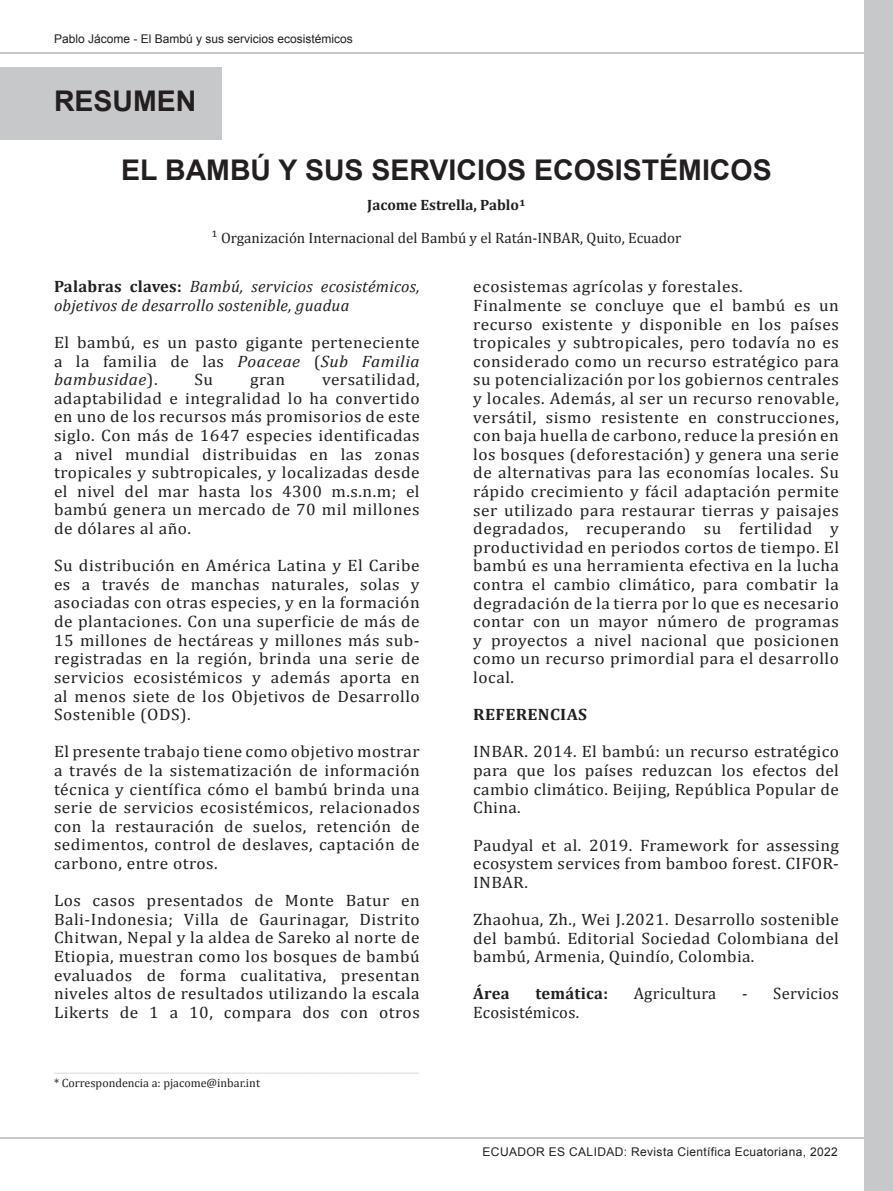
<style>
.page{position:relative;width:893px;height:1191px;background:#fff}
.page>*{position:absolute;margin:0;border:0;box-sizing:border-box;transform-origin:0 0}
.t1{font:700 28.5px "Arial";color:#231f20}
.t2{font:16.5px/18.6px "Cambria";letter-spacing:.03em;color:#231f20;text-align:justify;scale:1.05 1}
.t3{font:italic 16.5px/18.6px "Cambria";letter-spacing:.015em;color:#231f20}
.t4{font:16.5px "Cambria";letter-spacing:.03em;color:#231f20}
.t5{font:700 16.5px "Cambria";letter-spacing:.015em;color:#231f20}
.t6{font:700 16.5px "Cambria";letter-spacing:.015em;color:#231f20;scale:1.05 1}
.t7{font:15px "Cambria";color:#231f20}
.t8{font:700 15px "Cambria";color:#231f20}
.t9{font:12px "Cambria";color:#d0d0d0}
.t10{font:12px "Arial";letter-spacing:.03em;color:#231f20}
.t11{font:12px "Arial";color:#231f20}
.t12{font:12px "Cambria";color:#231f20}
.s1{font-weight:700;font-style:normal}
.s2{font-style:italic}
</style>
<div class="page">
<div style="left:865px;top:0;width:28px;height:1191px;background:#c7c8ca"></div>
<hr style="left:0;top:1137px;width:893px;height:1px;background:#c7c8ca">
<hr style="left:0;top:53px;width:893px;height:1px;background:#c7c8ca">
<div style="left:0;top:67px;width:221px;height:73px;background:#c7c8ca"></div>
<p class="t11" style="left:54px;top:30px;width:300px">Pablo Jácome - El Bambú y sus servicios ecosistémicos</p>
<p class="t1" style="left:54px;top:82px;width:144px">RESUMEN</p>
<p class="t1" style="left:121px;top:151px;width:652px">EL BAMBÚ Y SUS SERVICIOS ECOSISTÉMICOS</p>
<p class="t8" style="left:367px;top:194px;width:160px">Jacome Estrella, Pablo1</p>
<p class="t7" style="left:212px;top:229px;width:471px">1 Organización Internacional del Bambú y el Ratán-INBAR, Quito, Ecuador</p>
<p class="t3" style="left:54px;top:277px;width:367px"><span class="s1">Palabras claves:</span> Bambú, servicios ecosistémicos, objetivos de desarrollo sostenible, guadua</p>
<p class="t2" style="left:54px;top:333px;width:350px">El bambú, es un pasto gigante perteneciente a la familia de las <span class="s2">Poaceae</span> (<span class="s2">Sub Familia bambusidae</span>).</p>
<p class="t2" style="left:473px;top:277px;width:258px">ecosistemas agrícolas y forestales.</p>
<p class="t2" style="left:473px;top:296px;width:350px">Finalmente se concluye que el bambú es un recurso existente y disponible en los países tropicales y subtropicales, pero todavía no es considerado como un recurso estratégico para su potencialización por los gobiernos centrales y locales. Además, al ser un recurso renovable, versátil, sismo resistente en construcciones, con baja huella de carbono, reduce la presión en los bosques (deforestación) y genera una serie de alternativas para las economías locales. Su rápido crecimiento y fácil adaptación permite ser utilizado para restaurar tierras y paisajes degradados, recuperando su fertilidad y productividad en periodos cortos de tiempo. El bambú es una herramienta efectiva en la lucha contra el cambio climático, para combatir la degradación de la tierra por lo que es necesario contar con un mayor número de programas y proyectos a nivel nacional que posicionen como un recurso primordial para el desarrollo local.</p>
<p class="t6" style="left:473px;top:703px;width:110px">REFERENCIAS</p>
<p class="t2" style="left:473px;top:742px;width:350px">INBAR. 2014. El bambú: un recurso estratégico para que los países reduzcan los efectos del cambio climático. Beijing, República Popular de China.</p>
<p class="t2" style="left:473px;top:835px;width:350px">Paudyal et al. 2019. Framework for assessing ecosystem services from bamboo forest. CIFOR-INBAR.</p>
<p class="t2" style="left:473px;top:910px;width:350px">Zhaohua, Zh., Wei J.2021. Desarrollo sostenible del bambú. Editorial Sociedad Colombiana del bambú, Armenia, Quindío, Colombia.</p>
<p class="t5" style="left:473px;top:982px;width:38px">Área</p>
<p class="t5" style="left:535px;top:982px;width:74px">temática:</p>
<p class="t4" style="left:634px;top:983px;width:84px">Agricultura</p>
<p class="t4" style="left:742px;top:983px;width:98px">- Servicios</p>
<p class="t4" style="left:473px;top:1002px;width:107px">Ecosistémicos.</p>
<p class="t2" style="left:54px;top:370px;width:350px;text-indent:268px">versatilidad, adaptabilidad e integralidad lo ha convertido en uno de los recursos más promisorios de este siglo. Con más de 1647 especies identificadas a nivel mundial distribuidas en las zonas tropicales y subtropicales, y localizadas desde el nivel del mar hasta los 4300 m.s.n.m; el bambú genera un mercado de 70 mil millones de dólares al año.</p>
<p class="t2" style="left:54px;top:556px;width:350px">Su distribución en América Latina y El Caribe es a través de manchas naturales, solas y asociadas con otras especies, y en la formación de plantaciones. Con una superficie de más de 15 millones de hectáreas y millones más sub&shy;registradas en la región, brinda una serie de servicios ecosistémicos y además aporta en al menos siete de los Objetivos de Desarrollo Sostenible (ODS).</p>
<p class="t2" style="left:54px;top:742px;width:350px">El presente trabajo tiene como objetivo mostrar a través de la sistematización de información técnica y científica cómo el bambú brinda una serie de servicios ecosistémicos, relacionados con la restauración de suelos, retención de sedimentos, control de deslaves, captación de carbono, entre otros.</p>
<p class="t2" style="left:54px;top:891px;width:350px">Los casos presentados de Monte Batur en Bali-Indonesia; Villa de Gaurinagar, Distrito Chitwan, Nepal y la aldea de Sareko al norte de Etiopia, muestran como los bosques de bambú evaluados de forma cualitativa, presentan niveles altos de resultados utilizando la escala Likerts de 1 a 10, compara dos con otros</p>
<p class="t2" style="left:194px;top:370px;width:19px">Su</p>
<p class="t2" style="left:250px;top:370px;width:35px">gran</p>
<p class="t9" style="left:54px;top:1061px;width:367px">__________________________________________________________________________________</p>
<p class="t12" style="left:54px;top:1075px;width:208px">* Correspondencia a: pjacome@inbar.int</p>
<p class="t10" style="left:483px;top:1143px;width:357px">ECUADOR ES CALIDAD: Revista Científica Ecuatoriana, 2022</p>
</div>
